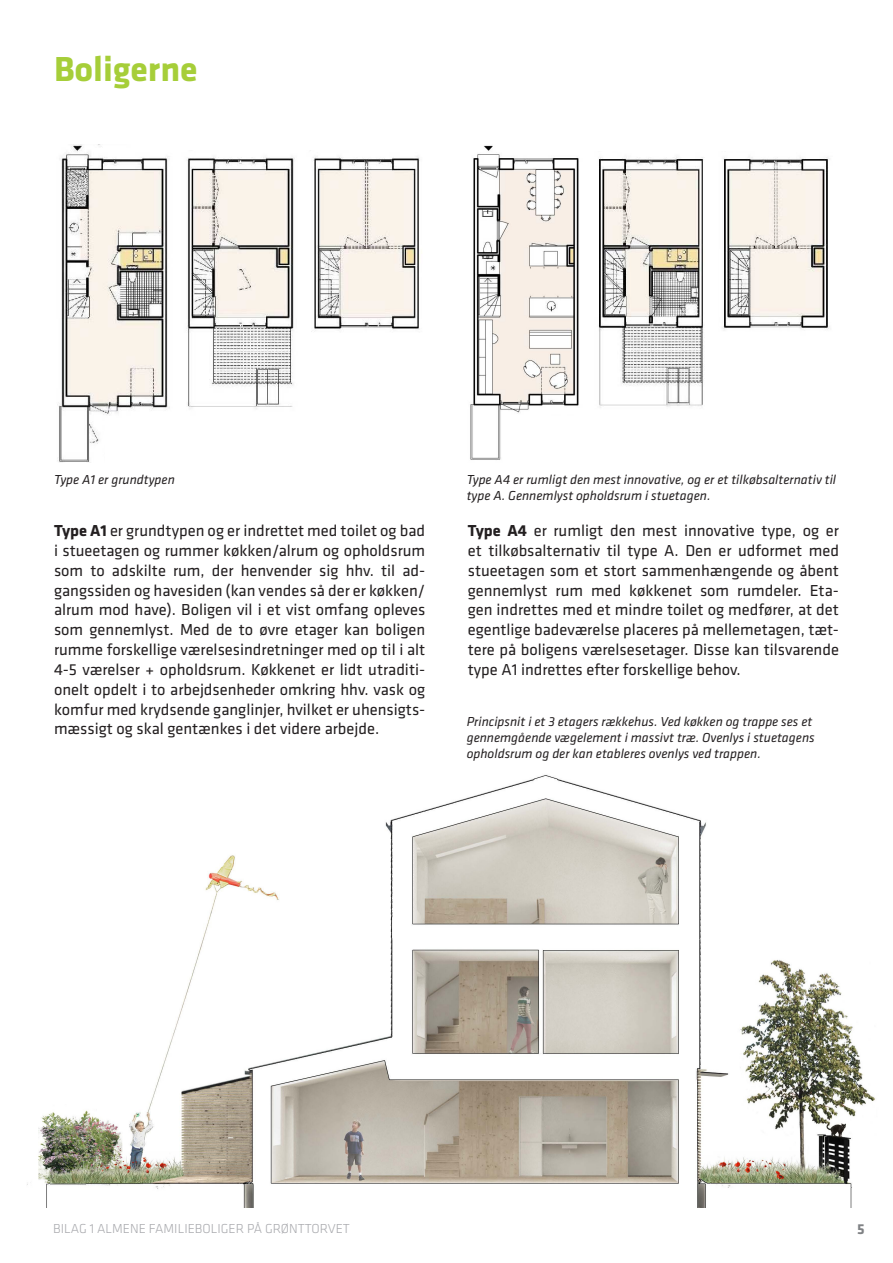
<style>
.page{position:relative;width:893px;height:1263px;background:#fff}
.page>*{position:absolute;margin:0;border:0;box-sizing:border-box;transform-origin:0 0}
.t1{font:700 36px "Klavika";color:#a6ce39}
.t2{font:16.5px/19.8px "Klavika";color:#231f20;text-align:justify}
.t3{font:700 15px "Klavika";color:#808285}
.t4{font:italic 13.5px/16.2px "Klavika";color:#231f20}
.t5{font:300 13.5px "Klavika";color:#a8a9ad}
.s1{font-weight:700}
</style>
<div class="page">
<img style="left:57px;top:145px;width:363px;height:317px">
<img style="left:599px;top:157px;width:231px;height:251px">
<div style="left:105px;top:418px;width:116px;height:45px;background:#fff"></div>
<div style="left:176px;top:117px;width:249px;height:32px;background:#fff"></div>
<img style="left:27px;top:775px;width:849px;height:433px">
<img style="left:470px;top:145px;width:109px;height:315px">
<div style="left:507px;top:416px;width:135px;height:46px;background:#fff"></div>
<h1 class="t1" style="left:54px;top:49px;width:145px">Boligerne</h1>
<p class="t4" style="left:54px;top:472px;width:122px">Type A1 er grundtypen</p>
<p class="t4" style="left:467px;top:472px;width:371px">Type A4 er rumligt den mest innovative, og er et tilkøbsalternativ til type A. Gennemlyst opholdsrum i stuetagen.</p>
<p class="t2" style="left:468px;top:521px;width:373px"><span class="s1">Type A4</span> er rumligt den mest innovative type, og er et tilkøbsalternativ til type A. Den er udformet med stueetagen som et stort sammenhængende og åbent gennemlyst rum med køkkenet som rumdeler. Eta&shy;gen indrettes med et mindre toilet og medfører, at det egentlige badeværelse placeres på mellemetagen, tæt&shy;tere på boligens værelsesetager. Disse kan tilsvarende type A1 indrettes efter forskellige behov.</p>
<p class="t4" style="left:467px;top:714px;width:349px">Principsnit i et 3 etagers rækkehus. Ved køkken og trappe ses et gennemgående vægelement i massivt træ. Ovenlys i stuetagens opholdsrum og der kan etableres ovenlys ved trappen.</p>
<p class="t2" style="left:54px;top:521px;width:373px"><span class="s1">Type A1</span> er grundtypen og er indrettet med toilet og bad i stueetagen og rummer køkken/alrum og opholdsrum som to adskilte rum, der henvender sig hhv. til ad&shy;gangssiden og havesiden (kan vendes så der er køkken/ alrum mod have). Boligen vil i et vist omfang opleves som gennemlyst. Med de to øvre etager kan boligen rumme forskellige værelsesindretninger med op til i alt 4-5 værelser + opholdsrum. Køkkenet er lidt utraditi&shy;onelt opdelt i to arbejdsenheder omkring hhv. vask og komfur med krydsende ganglinjer, hvilket er uhensigts&shy;mæssigt og skal gentænkes i det videre arbejde.</p>
<p class="t5" style="left:53px;top:1221px;width:298px">BILAG 1 ALMENE FAMILIEBOLIGER PÅ GRØNTTORVET</p>
<p class="t3" style="left:857px;top:1221px;width:9px">5</p>
</div>
